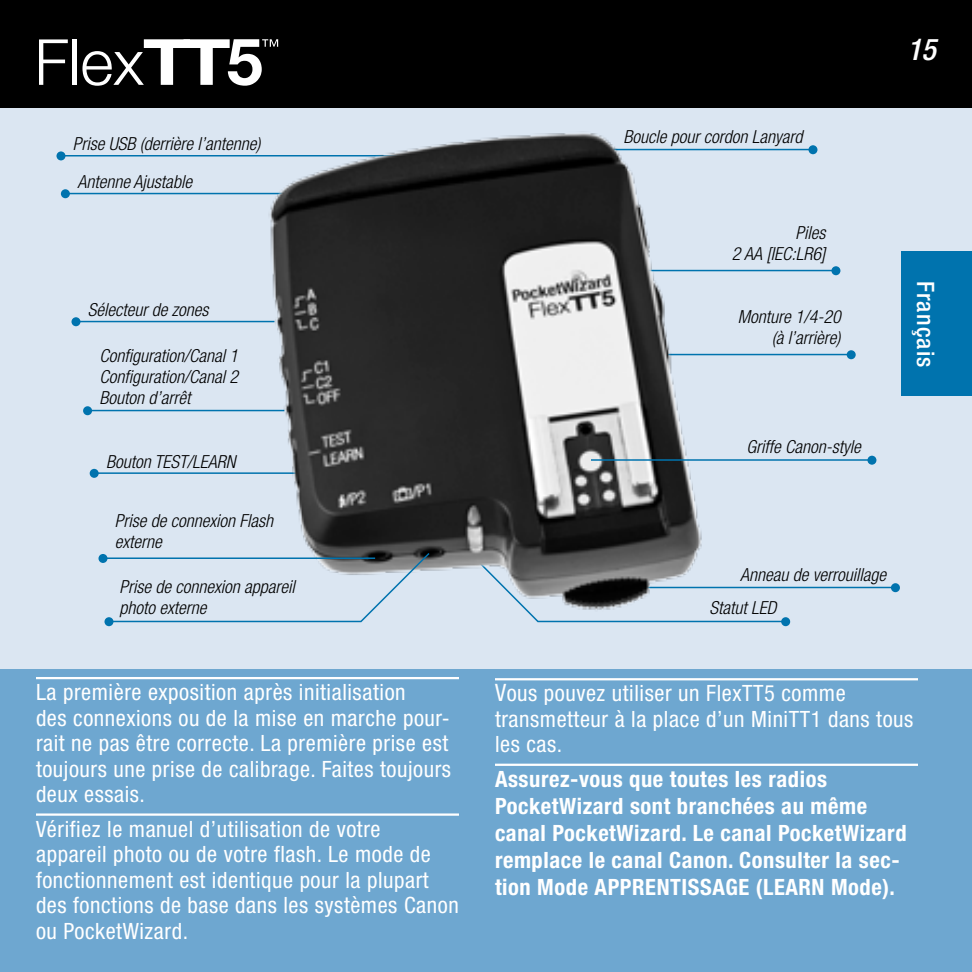
<style>
.page{position:relative;width:972px;height:972px;background:#dbe6f2}
.page>*{position:absolute;margin:0;border:0;box-sizing:border-box;transform-origin:0 0}
.t1{font:italic 500 condensed 30px "Helvetica Neue";color:#fff}
.t2{font:500 condensed 24px "Helvetica Neue";letter-spacing:.05em;color:#fff}
.t3{font:condensed 22.5px/25.5px "Helvetica Neue";letter-spacing:.025em;color:#fff}
.t4{font:700 condensed 22.5px/27px "Helvetica Neue";letter-spacing:.025em;color:#fff}
.t5{font:italic 300 condensed 18px/21px "Helvetica Neue";color:#000;text-align:right}
.s1{font-size:24px}
</style>
<div class="page">
<div style="left:0;top:0;width:972px;height:107px;background:#000"></div>
<div style="left:0;top:669px;width:972px;height:303px;background:#6ea7d0"></div>
<hr style="left:36px;top:677px;width:423px;height:2px;background:#fff">
<hr style="left:36px;top:813px;width:423px;height:3px;background:#fff">
<hr style="left:495px;top:678px;width:423px;height:2px;background:#fff">
<hr style="left:495px;top:764px;width:423px;height:2px;background:#fff">
<div style="left:891px;top:583px;width:9px;height:9px;background:#0073ae;border-radius:50%"></div>
<hr style="left:589px;top:587px;width:306px;height:1px;background:#0073ae">
<div style="left:83px;top:406px;width:9px;height:9px;background:#0073ae;border-radius:50%"></div>
<hr style="left:91px;top:410px;width:193px;height:1px;background:#0073ae">
<div style="left:831px;top:266px;width:9px;height:9px;background:#0073ae;border-radius:50%"></div>
<hr style="left:614px;top:270px;width:221px;height:1px;background:#0073ae">
<div style="left:90px;top:469px;width:9px;height:9px;background:#0073ae;border-radius:50%"></div>
<hr style="left:98px;top:472px;width:199px;height:2px;background:#0073ae">
<div style="left:61px;top:189px;width:9px;height:9px;background:#0073ae;border-radius:50%"></div>
<hr style="left:69px;top:193px;width:218px;height:1px;background:#0073ae">
<div style="left:71px;top:317px;width:9px;height:9px;background:#0073ae;border-radius:50%"></div>
<hr style="left:80px;top:321px;width:194px;height:1px;background:#0073ae">
<div style="left:808px;top:145px;width:9px;height:9px;background:#0073ae;border-radius:50%"></div>
<hr style="left:591px;top:149px;width:221px;height:1px;background:#0073ae">
<div style="left:56px;top:151px;width:9px;height:9px;background:#0073ae;border-radius:50%"></div>
<hr style="left:65px;top:155px;width:346px;height:2px;background:#0073ae">
<div style="left:847px;top:350px;width:9px;height:9px;background:#0073ae;border-radius:50%"></div>
<hr style="left:629px;top:354px;width:222px;height:1px;background:#0073ae">
<div style="left:781px;top:617px;width:9px;height:9px;background:#0073ae;border-radius:50%"></div>
<svg style="left:534px;top:586px;width:257px;height:37px"></svg>
<img style="left:259px;top:133px;width:451px;height:486px">
<div style="left:98px;top:554px;width:9px;height:9px;background:#0073ae;border-radius:50%"></div>
<hr style="left:105px;top:557px;width:270px;height:2px;background:#0073ae">
<div style="left:104px;top:617px;width:9px;height:9px;background:#0073ae;border-radius:50%"></div>
<svg style="left:110px;top:551px;width:321px;height:72px"></svg>
<div style="left:867px;top:456px;width:9px;height:9px;background:#0073ae;border-radius:50%"></div>
<hr style="left:591px;top:459px;width:280px;height:2px;background:#0073ae">
<div style="left:902px;top:252px;width:70px;height:144px;background:#0073ae"></div>
<svg style="left:39px;top:39px;width:29px;height:46px"></svg>
<hr style="left:72px;top:39px;width:4px;height:46px;background:#fff">
<svg style="left:82px;top:39px;width:196px;height:47px"></svg>
<p class="t5" style="left:73px;top:133px;width:189px">Prise USB (derrière l’antenne)</p>
<p class="t5" style="left:77px;top:171px;width:116px">Antenne Ajustable</p>
<p class="t5" style="left:88px;top:299px;width:122px">Sélecteur de zones</p>
<p class="t5" style="left:100px;top:345px;width:140px;text-align:justify">Configuration/Canal 1<br>Configuration/Canal 2<br>Bouton d’arrêt</p>
<p class="t5" style="left:106px;top:451px;width:131px">Bouton TEST/LEARN</p>
<p class="t5" style="left:115px;top:510px;width:160px;text-align:left">Prise de connexion Flash externe</p>
<p class="t5" style="left:120px;top:576px;width:177px;text-align:left">Prise de connexion appareil photo externe</p>
<p class="t3" style="left:36px;top:679px;width:417px">La première exposition après initialisation<br>des connexions ou de la mise en marche pour&shy;rait ne pas être correcte. La première prise est toujours une prise de calibrage. Faites toujours deux essais.</p>
<p class="t3" style="left:36px;top:816px;width:424px">Vérifiez le manuel d’utilisation de votre<br>appareil photo ou de votre flash. Le mode de fonctionnement est identique pour la plupart des fonctions de base dans les systèmes Canon ou PocketWizard.</p>
<p class="t5" style="left:623px;top:126px;width:180px">Boucle pour cordon Lanyard</p>
<p class="t5" style="left:732px;top:222px;width:95px">Piles<br>2 AA [IEC:LR6]</p>
<p class="t5" style="left:738px;top:306px;width:104px">Monture 1/4-20 (à l’arrière)</p>
<p class="t5" style="left:747px;top:436px;width:116px">Griffe Canon-style</p>
<h1 class="t1" style="left:907px;top:31px;width:30px">15</h1>
<p class="t2" style="left:940px;top:281px;width:88px;rotate:90deg">Français</p>
<p class="t5" style="left:740px;top:564px;width:147px">Anneau de verrouillage</p>
<p class="t5" style="left:710px;top:597px;width:69px">Statut LED</p>
<p class="t3" style="left:495px;top:681px;width:420px"><span class="s1">V</span>ous pouvez utiliser un FlexTT5 comme transmetteur à la place d’un MiniTT1 dans tous les cas.</p>
<p class="t4" style="left:495px;top:765px;width:413px">Assurez-vous que toutes les radios PocketWizard sont branchées au même canal PocketWizard. Le canal PocketWizard remplace le canal Canon. Consulter la sec&shy;tion Mode APPRENTISSAGE (LEARN Mode).</p>
</div>
